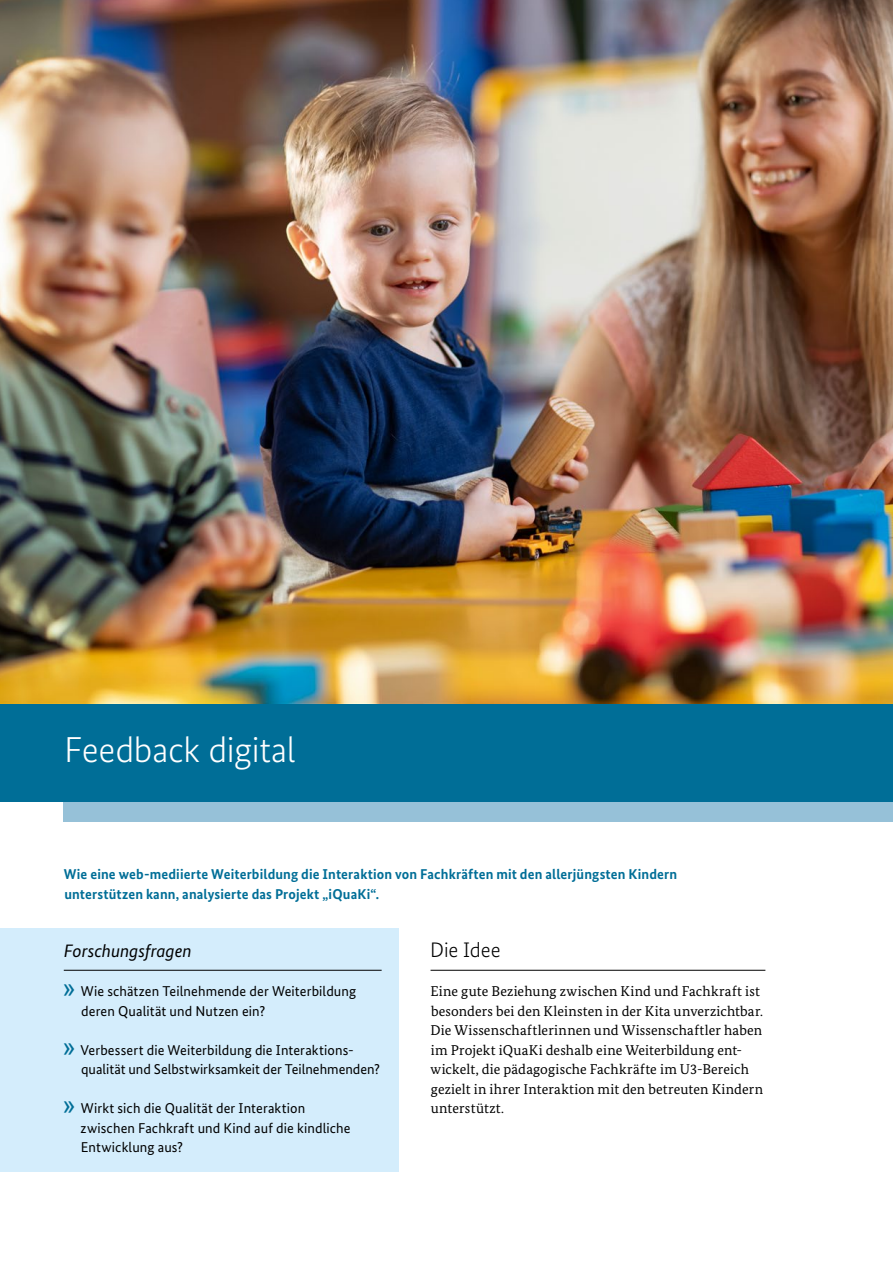
<style>
.page{position:relative;width:893px;height:1263px;background:#fff}
.page>*{position:absolute;margin:0;border:0;box-sizing:border-box;transform-origin:0 0}
.t1{font:300 36px "Bundes Sans";letter-spacing:-.01em;color:#fff}
.t2{font:300 21px "Bundes Sans";letter-spacing:-.005em;color:#000}
.t3{font:italic 18px "Bundes Sans";letter-spacing:-.005em;color:#000}
.t4{font:14.25px/19.5px "Bundes Serif";letter-spacing:.01em;color:#000}
.t5{font:14.25px/19.5px "Bundes Sans";letter-spacing:.005em;color:#000}
.t6{font:700 14.25px/19.5px "Bundes Sans";letter-spacing:.01em;color:#006e97}
.s1{font-size:28.5px;color:#006e97}
</style>
<div class="page">
<div style="left:0;top:928px;width:399px;height:243px;background:#d4edfc"></div>
<img style="left:0;top:0;width:893px;height:704px">
<div style="left:0;top:704px;width:893px;height:98px;background:#006e97"></div>
<div style="left:64px;top:802px;width:829px;height:19px;background:#96c1d8"></div>
<hr style="left:64px;top:970px;width:318px;height:1px;background:#000">
<hr style="left:431px;top:970px;width:334px;height:1px;background:#000">
<h1 class="t1" style="left:64px;top:730px;width:233px">Feedback digital</h1>
<p class="t6" style="left:64px;top:864px;width:615px">Wie eine web-mediierte Weiterbildung die Interaktion von Fachkräften mit den allerjüngsten Kindern unterstützen kann, analysierte das Projekt „iQuaKi“.</p>
<p class="t3" style="left:64px;top:940px;width:129px">Forschungsfragen</p>
<p class="t5" style="left:81px;top:981px;width:277px;text-indent:-18px"><span class="s1">»</span> Wie schätzen Teilnehmende der Weiterbildung deren Qualität und Nutzen ein?</p>
<p class="t5" style="left:81px;top:1040px;width:300px;text-indent:-18px"><span class="s1">»</span> Verbessert die Weiterbildung die Interaktions&shy;qualität und Selbstwirksamkeit der Teilnehmenden?</p>
<p class="t5" style="left:81px;top:1098px;width:271px;text-indent:-18px"><span class="s1">»</span> Wirkt sich die Qualität der Interaktion zwischen Fachkraft und Kind auf die kindliche<br>Entwicklung aus?</p>
<h2 class="t2" style="left:430px;top:938px;width:72px">Die Idee</h2>
<p class="t4" style="left:430px;top:981px;width:334px">Eine gute Beziehung zwischen Kind und Fachkraft ist besonders bei den Kleinsten in der Kita unverzichtbar.<br>Die Wissenschaftlerinnen und Wissenschaftler haben im Projekt iQuaKi deshalb eine Weiterbildung ent&shy;wickelt, die pädagogische Fachkräfte im U3-Bereich gezielt in ihrer Interaktion mit den betreuten Kindern unterstützt.</p>
</div>
